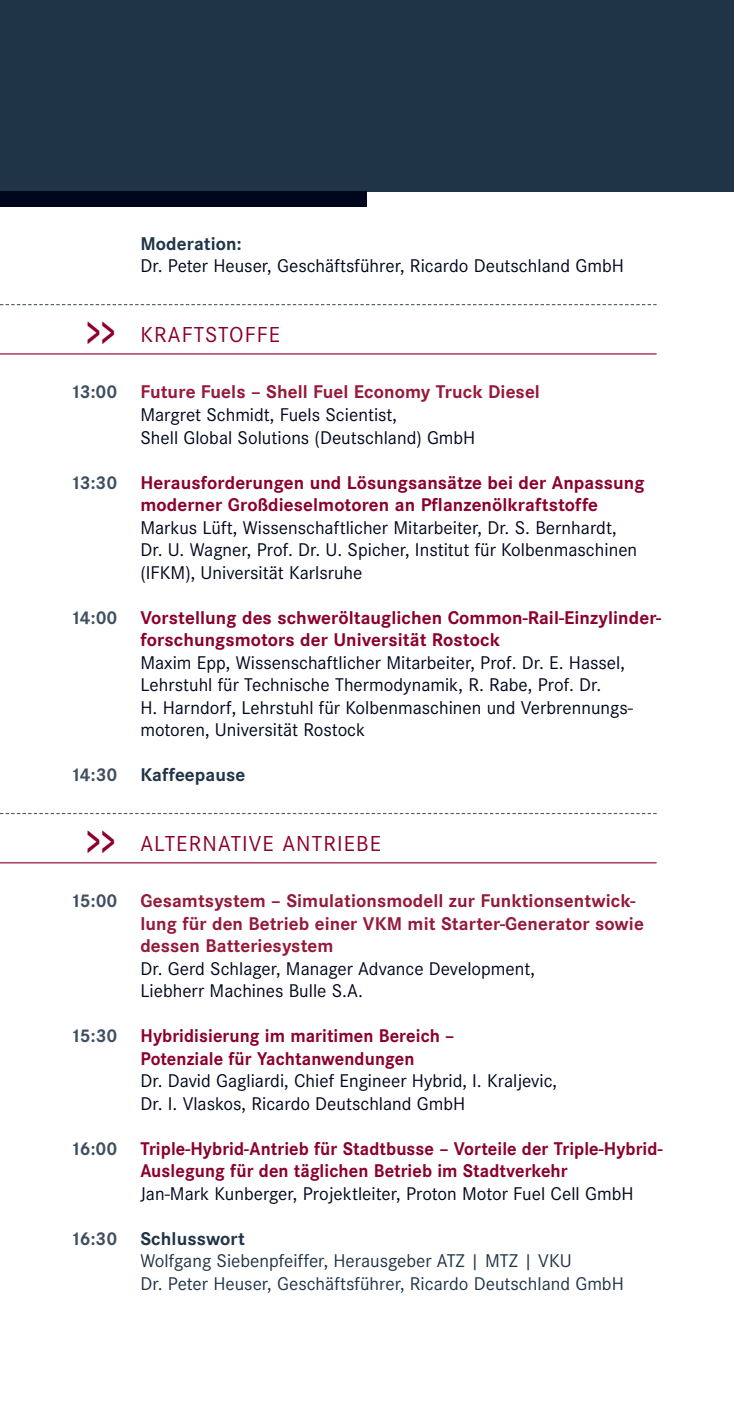
<style>
.page{position:relative;width:734px;height:1423px;background:#fff}
.page>*{position:absolute;margin:0;border:0;box-sizing:border-box;transform-origin:0 0}
.t1{font:600 45px "Corporate S";color:#8b002c;scale:.6 1}
.t2{font:22.5px "Corporate S";letter-spacing:.05em;color:#8b002c}
.t3{font:19.12px/22.5px "Corporate S";color:#00071d}
.t4{font:700 19.12px/22.5px "Corporate S";letter-spacing:.005em;color:#8b002c}
.t5{font:700 19.12px/22.5px "Corporate S";letter-spacing:.005em;color:#8b002c;scale:.96 1}
.t6{font:700 19.12px/22.5px "Corporate S";letter-spacing:.005em;color:#95193b}
.t7{font:19.12px/22.5px "Corporate S";color:#203448}
.t8{font:700 19.12px "Corporate S";letter-spacing:.005em;color:#203448}
.s1{font-weight:700;color:#404e62}
.s2{font-weight:700;color:#95193b}
.s3{color:#404e62}
.s4{font-weight:700}
</style>
<div class="page">
<div style="left:0;top:0;width:733px;height:191px;background:#203448"></div>
<div style="left:0;top:191px;width:367px;height:16px;background:#00071d"></div>
<svg style="left:0;top:304px;width:656px;height:1px"></svg>
<hr style="left:0;top:353px;width:656px;height:1px;background:#8b002c">
<svg style="left:0;top:813px;width:656px;height:1px"></svg>
<hr style="left:0;top:862px;width:656px;height:1px;background:#8b002c">
<h1 class="t1" style="left:87px;top:315px;width:49px">&gt;&gt;</h1>
<p class="t8" style="left:140px;top:236px;width:103px">Moderation:</p>
<p class="t3" style="left:140px;top:256px;width:485px">Dr. Peter Heuser, Geschäftsführer, Ricardo Deutschland GmbH</p>
<p class="t2" style="left:140px;top:326px;width:141px">KRAFTSTOFFE</p>
<p class="t3" style="left:140px;top:382px;width:401px;text-indent:-70px"><span class="s1">13:00</span> <span class="s2">Future Fuels – Shell Fuel Economy Truck Diesel<br></span>Margret Schmidt, Fuels Scientist,<br>Shell Global Solutions (Deutschland) GmbH</p>
<p class="t4" style="left:140px;top:472px;width:505px;text-indent:-70px"><span class="s3">13:30</span> Herausforderungen und Lösungsansätze bei der Anpassung moderner Großdieselmotoren an Pflanzenölkraftstoffe</p>
<p class="t3" style="left:140px;top:517px;width:498px">Markus Lüft, Wissenschaftlicher Mitarbeiter, Dr. S. Bernhardt,<br>Dr. U. Wagner, Prof. Dr. U. Spicher, Institut für Kolbenmaschinen (IFKM), Universität Karlsruhe</p>
<p class="t4" style="left:140px;top:607px;width:522px;text-indent:-70px"><span class="s3">14:00</span> Vorstellung des schweröltauglichen Common-Rail-Einzylinder&shy;forschungsmotors der Universität Rostock</p>
<p class="t3" style="left:140px;top:652px;width:494px">Maxim Epp, Wissenschaftlicher Mitarbeiter, Prof. Dr. E. Hassel, Lehrstuhl für Technische Thermodynamik, R. Rabe, Prof. Dr.<br>H. Harndorf, Lehrstuhl für Kolbenmaschinen und Verbrennungs&shy;motoren, Universität Rostock</p>
<p class="t8" style="left:70px;top:767px;width:177px"><span class="s3">14:30</span> Kaffeepause</p>
<h1 class="t1" style="left:87px;top:824px;width:49px">&gt;&gt;</h1>
<p class="t2" style="left:140px;top:834px;width:242px">ALTERNATIVE ANTRIEBE</p>
<p class="t6" style="left:140px;top:891px;width:505px;text-indent:-70px"><span class="s3">15:00</span> Gesamtsystem – Simulationsmodell zur Funktionsentwick&shy;lung für den Betrieb einer VKM mit Starter-Generator sowie dessen Batteriesystem</p>
<p class="t3" style="left:140px;top:958px;width:396px">Dr. Gerd Schlager, Manager Advance Development,<br>Liebherr Machines Bulle S.A.</p>
<p class="t5" style="left:140px;top:1026px;width:328px;text-indent:-70px"><span class="s3">15:30</span> Hybridisierung im maritimen Bereich –<br>Potenziale für Yachtanwendungen</p>
<p class="t3" style="left:140px;top:1071px;width:418px">Dr. David Gagliardi, Chief Engineer Hybrid, I. Kraljevic,<br>Dr. I. Vlaskos, Ricardo Deutschland GmbH</p>
<p class="t5" style="left:140px;top:1138px;width:545px;text-indent:-70px"><span class="s3">16:00</span> Triple-Hybrid-Antrieb für Stadtbusse – Vorteile der Triple-Hybrid-<br>Auslegung für den täglichen Betrieb im Stadtverkehr</p>
<p class="t3" style="left:140px;top:1183px;width:494px">Jan-Mark Kunberger, Projektleiter, Proton Motor Fuel Cell GmbH</p>
<p class="t7" style="left:140px;top:1228px;width:485px;text-indent:-70px"><span class="s1">16:30</span> <span class="s4">Schlusswort<br></span>Wolfgang Siebenpfeiffer, Herausgeber ATZ | MTZ | VKU<br>Dr. Peter Heuser, Geschäftsführer, Ricardo Deutschland GmbH</p>
</div>
